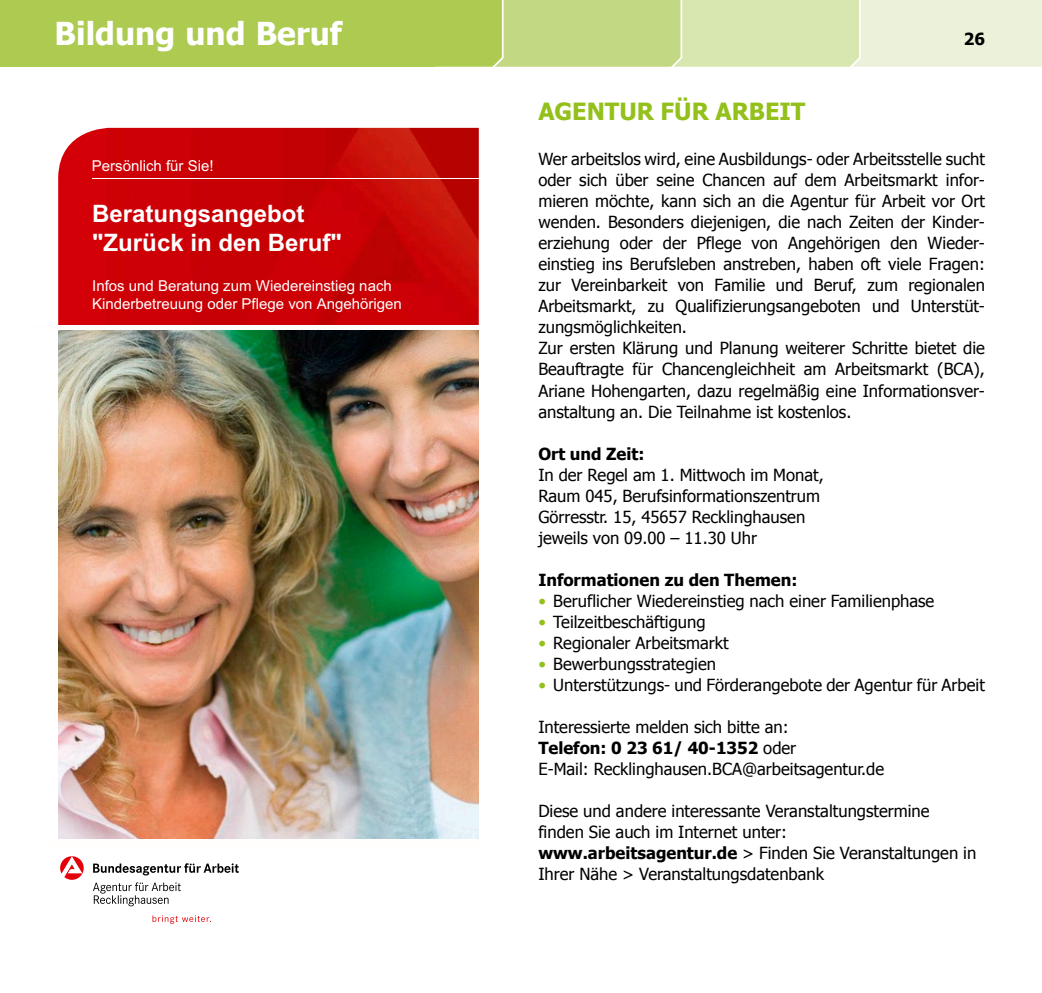
<style>
.page{position:relative;width:1042px;height:993px;background:#fff}
.page>*{position:absolute;margin:0;border:0;box-sizing:border-box;transform-origin:0 0}
.t1{font:700 31.5px "Tahoma";color:#fff}
.t2{font:700 23.97px/28.5px "JC Arial";color:#fff}
.t3{font:700 23.62px "Tahoma";color:#93c01a}
.t4{font:16.62px/21px "Tahoma";color:#000}
.t5{font:700 16.62px "Tahoma";color:#000}
.t6{font:15.05px/18px "JC Arial";color:#fff}
.s1{color:#93c01a}
.s2{font-weight:700}
</style>
<div class="page">
<svg style="left:0;top:0;width:1042px;height:67px;background:#d3e2a4"></svg>
<div style="left:0;top:0;width:435px;height:66px;background:#adcb51"></div>
<img style="left:58px;top:128px;width:421px;height:197px">
<hr style="left:92px;top:178px;width:387px;height:1px;background:#fffefd">
<img style="left:58px;top:330px;width:421px;height:508px">
<svg style="left:93px;top:882px;width:88px;height:24px"></svg>
<svg style="left:93px;top:863px;width:146px;height:12px"></svg>
<svg style="left:60px;top:856px;width:24px;height:23px"></svg>
<svg style="left:152px;top:915px;width:60px;height:9px"></svg>
<h1 class="t1" style="left:55px;top:12px;width:289px">Bildung und Beruf</h1>
<p class="t5" style="left:964px;top:27px;width:23px">26</p>
<p class="t6" style="left:92px;top:157px;width:123px">Persönlich für Sie!</p>
<h2 class="t2" style="left:92px;top:199px;width:251px">Beratungsangebot "Zurück in den Beruf"</h2>
<p class="t6" style="left:92px;top:276px;width:311px">Infos und Beratung zum Wiedereinstieg nach<br>Kinderbetreuung oder Pflege von Angehörigen</p>
<h3 class="t3" style="left:538px;top:95px;width:269px">AGENTUR FÜR ARBEIT</h3>
<p class="t4" style="left:538px;top:148px;width:448px">Wer arbeitslos wird, eine Ausbildungs- oder Arbeitsstelle sucht oder sich über seine Chancen auf dem Arbeitsmarkt infor&shy;mieren möchte, kann sich an die Agentur für Arbeit vor Ort wenden. Besonders diejenigen, die nach Zeiten der Kinder&shy;erziehung oder der Pflege von Angehörigen den Wieder&shy;einstieg ins Berufsleben anstreben, haben oft viele Fragen: zur Vereinbarkeit von Familie und Beruf, zum regionalen Arbeitsmarkt, zu Qualifizierungsangeboten und Unterstüt&shy;zungsmöglichkeiten.<br>Zur ersten Klärung und Planung weiterer Schritte bietet die Beauftragte für Chancengleichheit am Arbeitsmarkt (BCA), Ariane Hohengarten, dazu regelmäßig eine Informationsver&shy;anstaltung an. Die Teilnahme ist kostenlos.</p>
<p class="t5" style="left:538px;top:441px;width:108px">Ort und Zeit:</p>
<p class="t4" style="left:538px;top:463px;width:287px">In der Regel am 1. Mittwoch im Monat, Raum 045, Berufsinformationszentrum Görresstr. 15, 45657 Recklinghausen jeweils von 09.00 – 11.30 Uhr</p>
<p class="t5" style="left:538px;top:567px;width:260px">Informationen zu den Themen:</p>
<p class="t4" style="left:538px;top:589px;width:397px"><span class="s1">•</span> Beruflicher Wiedereinstieg nach einer Familienphase</p>
<p class="t4" style="left:538px;top:610px;width:169px"><span class="s1">•</span> Teilzeitbeschäftigung</p>
<p class="t4" style="left:538px;top:631px;width:192px"><span class="s1">•</span> Regionaler Arbeitsmarkt</p>
<p class="t4" style="left:538px;top:652px;width:179px"><span class="s1">•</span> Bewerbungsstrategien</p>
<p class="t4" style="left:538px;top:673px;width:448px"><span class="s1">•</span> Unterstützungs- und Förderangebote der Agentur für Arbeit</p>
<p class="t4" style="left:538px;top:715px;width:347px">Interessierte melden sich bitte an:<br><span class="s2">Telefon: 0 23 61/ 40-1352</span> oder<br>E-Mail: Recklinghausen.BCA@arbeitsagentur.de</p>
<p class="t4" style="left:538px;top:799px;width:439px">Diese und andere interessante Veranstaltungstermine finden Sie auch im Internet unter: <span class="s2">www.arbeitsagentur.de</span> &gt; Finden Sie Veranstaltungen in Ihrer Nähe &gt; Veranstaltungsdatenbank</p>
</div>
